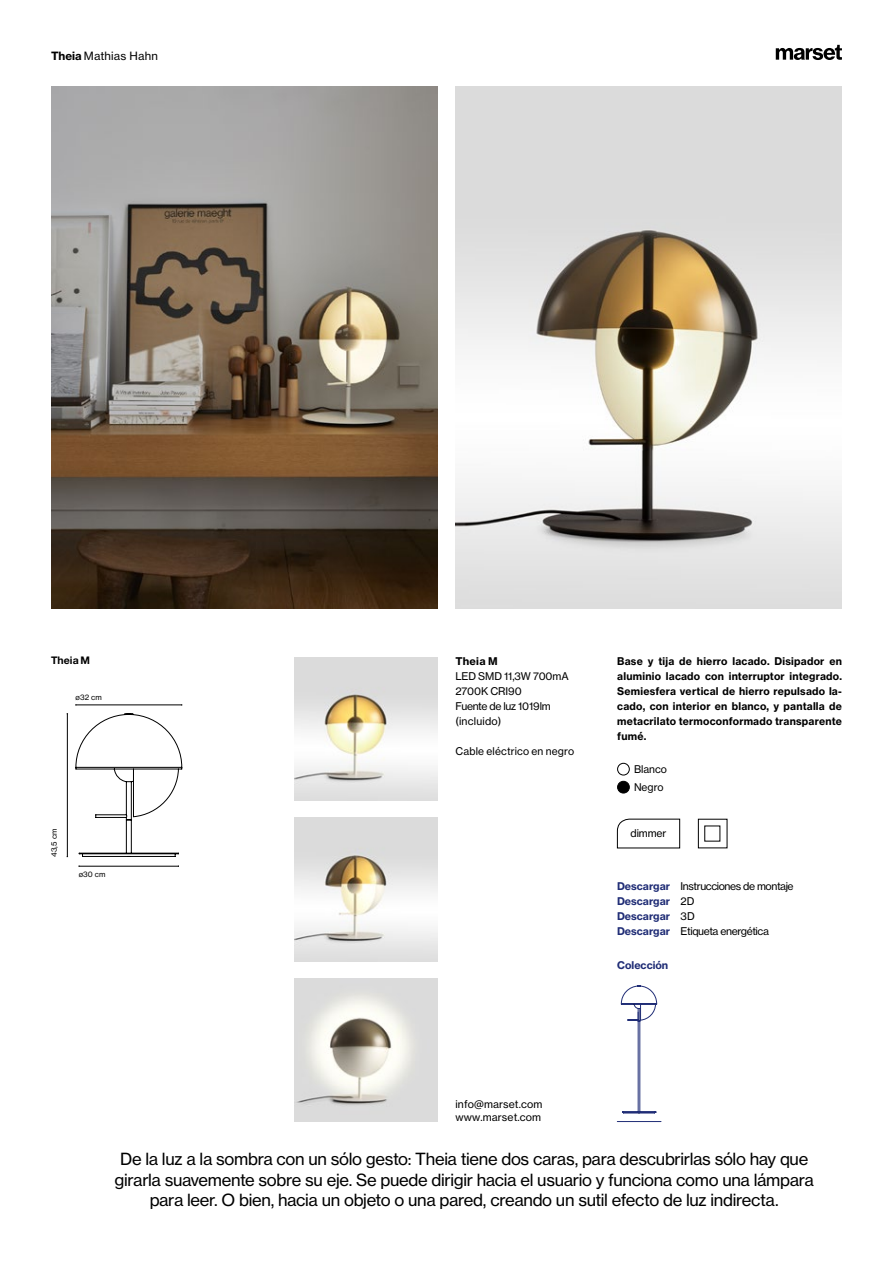
<style>
.page{position:relative;width:893px;height:1263px;background:#fff}
.page>*{position:absolute;margin:0;border:0;box-sizing:border-box;transform-origin:0 0}
.t1{font:16.5px/20.2px "N Haas Grotesk TX Pro 55 Rg";letter-spacing:-.02em;color:#000;text-align:center}
.t2{font:11.25px "N Haas Grotesk TX Pro 55 Rg";letter-spacing:.015em;color:#000}
.t3{font:10.5px/15px "N Haas Grotesk TX Pro 75 Bd";letter-spacing:.02em;color:#000;text-align:justify}
.t4{font:10.5px/15px "N Haas Grotesk TX Pro 55 Rg";letter-spacing:-.005em;color:#000}
.t5{font:10.5px "N Haas Grotesk TX Pro 55 Rg";letter-spacing:-.04em;color:#000}
.t6{font:10.5px/15px "N Haas Grotesk TX Pro 75 Bd";color:#202d76}
.t7{font:10.5px "N Haas Grotesk TX Pro 55 Rg";letter-spacing:.015em;color:#000}
.t8{font:700 10.5px "Helvetica Neue LT Std";letter-spacing:.005em;color:#000}
.t9{font:7.5px "N Haas Grotesk TX Pro 55 Rg";color:#000}
.s1{font-family:"N Haas Grotesk TX Pro 75 Bd"}
.s2{font-family:"N Haas Grotesk TX Pro 75 Bd";color:#202d76}
.s3{font-family:"N Haas Grotesk TX Pro 55 Rg";color:#000}
</style>
<div class="page">
<div style="left:617px;top:763px;width:13px;height:12px;border:1px solid #000;border-radius:50%"></div>
<div style="left:618px;top:781px;width:11px;height:12px;background:#000;border-radius:50%"></div>
<div style="left:617px;top:781px;width:13px;height:12px;border:1px solid #000;border-radius:50%"></div>
<svg style="left:776px;top:45px;width:66px;height:15px"></svg>
<img style="left:51px;top:86px;width:386px;height:522px">
<img style="left:455px;top:86px;width:387px;height:522px">
<hr style="left:67px;top:714px;width:1px;height:143px;background:#000">
<hr style="left:76px;top:705px;width:106px;height:1px;background:#000">
<svg style="left:617px;top:818px;width:63px;height:30px"></svg>
<hr style="left:79px;top:866px;width:99px;height:1px;background:#000">
<svg style="left:76px;top:713px;width:106px;height:144px"></svg>
<hr style="left:617px;top:1121px;width:44px;height:1px;background:#202d76">
<svg style="left:621px;top:985px;width:36px;height:129px"></svg>
<img style="left:294px;top:657px;width:143px;height:143px">
<img style="left:294px;top:818px;width:143px;height:143px">
<img style="left:294px;top:978px;width:143px;height:144px">
<p class="t2" style="left:51px;top:49px;width:108px"><span class="s1">Theia</span> Mathias Hahn</p>
<p class="t8" style="left:51px;top:654px;width:41px">Theia M</p>
<p class="t9" style="left:76px;top:692px;width:28px">ø32 cm</p>
<p class="t9" style="left:50px;top:857px;width:29px;rotate:-90deg">43,5 cm</p>
<p class="t9" style="left:79px;top:870px;width:28px">ø30 cm</p>
<p class="t3" style="left:455px;top:654px;width:44px">Theia M</p>
<p class="t4" style="left:455px;top:669px;width:115px">LED SMD 11,3W 700mA<br>2700K CRI90<br>Fuente de luz 1019lm (incluido)</p>
<p class="t7" style="left:455px;top:745px;width:120px">Cable eléctrico en negro</p>
<p class="t3" style="left:617px;top:654px;width:226px">Base y tija de hierro lacado. Disipador en aluminio lacado con interruptor integrado.<br>Semiesfera vertical de hierro repulsado la&shy;cado, con interior en blanco, y pantalla de metacrilato termoconformado transparente fumé.</p>
<p class="t4" style="left:634px;top:760px;width:34px;line-height:18px">Blanco<br>Negro</p>
<p class="t4" style="left:630px;top:826px;width:37px">dimmer</p>
<p class="t5" style="left:617px;top:880px;width:178px"><span class="s2">Descargar</span> Instrucciones de montaje</p>
<p class="t6" style="left:617px;top:893px;width:79px">Descargar <span class="s3">2D<br></span>Descargar <span class="s3">3D</span></p>
<p class="t5" style="left:617px;top:925px;width:153px"><span class="s2">Descargar</span> Etiqueta energética</p>
<p class="t6" style="left:617px;top:957px;width:53px">Colección</p>
<p class="t4" style="left:455px;top:1097px;width:88px;line-height:13.5px">info@marset.com www.marset.com</p>
<p class="t1" style="left:115px;top:1149px;width:701px">De la luz a la sombra con un sólo gesto: Theia tiene dos caras, para descubrirlas sólo hay que girarla suavemente sobre su eje. Se puede dirigir hacia el usuario y funciona como una lámpara para leer. O bien, hacia un objeto o una pared, creando un sutil efecto de luz indirecta.</p>
</div>
